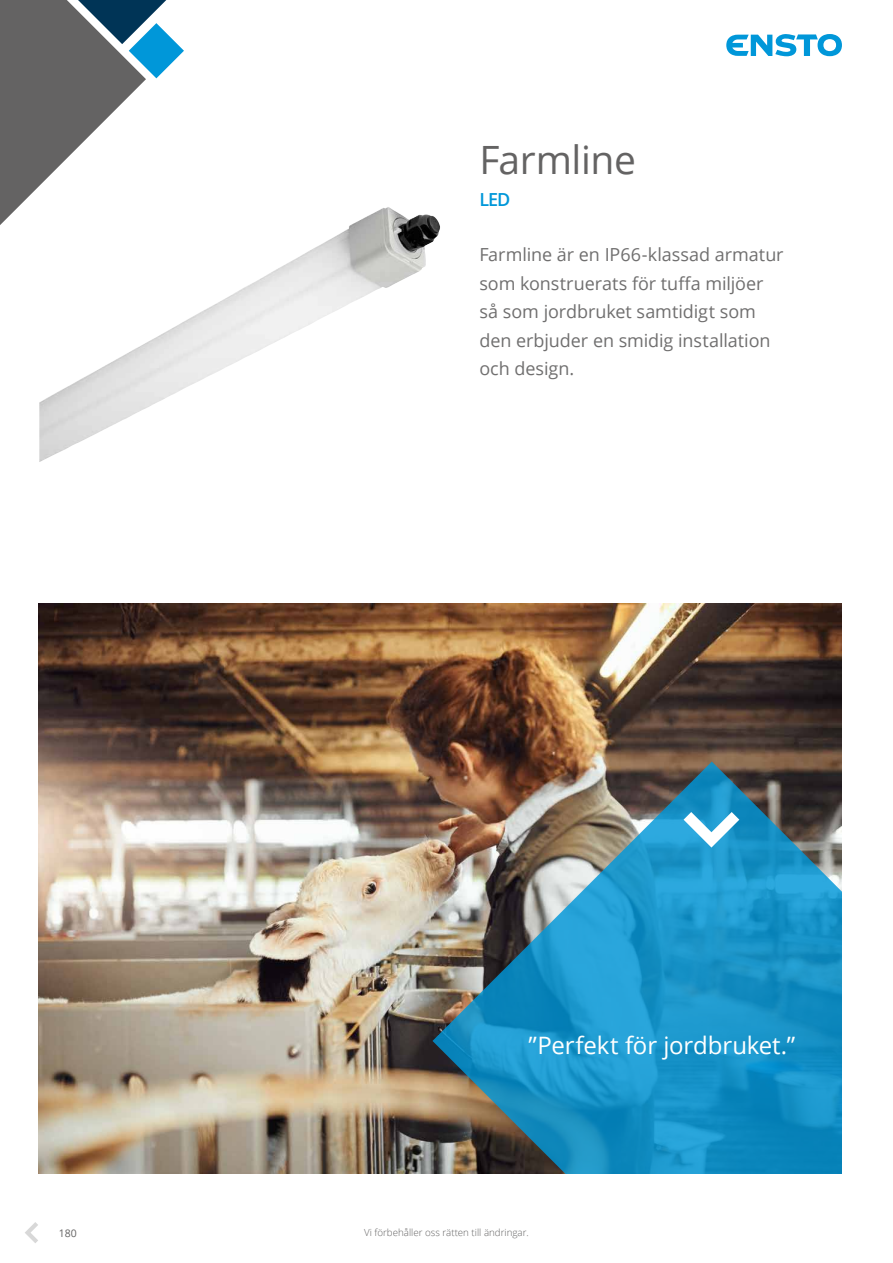
<style>
.page{position:relative;width:893px;height:1263px;background:#fff}
.page>*{position:absolute;margin:0;border:0;box-sizing:border-box;transform-origin:0 0}
.t1{font:39px "Open Sans";letter-spacing:-.01em;color:#646363}
.t2{font:24px "Open Sans";letter-spacing:-.005em;color:#fff}
.t3{font:18px/28.5px "Open Sans";letter-spacing:-.005em;color:#706f6f}
.t4{font:600 18px "Open Sans";color:#0097d9}
.t5{font:10.5px "Open Sans";color:#646363}
.t6{font:300 9.75px "Open Sans";color:#646363}
</style>
<div class="page">
<svg style="left:726px;top:34px;width:116px;height:22px"></svg>
<svg style="left:0;top:0;width:184px;height:225px"></svg>
<svg style="left:25px;top:1222px;width:13px;height:21px"></svg>
<img style="left:38px;top:604px;width:804px;height:569px">
<svg style="left:432px;top:761px;width:410px;height:413px;background:#3988a9"></svg>
<svg style="left:684px;top:812px;width:55px;height:35px"></svg>
<img style="left:39px;top:207px;width:401px;height:255px">
<h1 class="t1" style="left:479px;top:133px;width:158px">Farmline</h1>
<p class="t4" style="left:479px;top:187px;width:33px">LED</p>
<p class="t3" style="left:479px;top:240px;width:306px">Farmline är en IP66-klassad armatur som konstruerats för tuffa miljöer så som jordbruket samtidigt som den erbjuder en smidig installation och design.</p>
<h2 class="t2" style="left:528px;top:1028px;width:268px">”Perfekt för jordbruket.”</h2>
<p class="t5" style="left:59px;top:1226px;width:20px">180</p>
<p class="t6" style="left:364px;top:1226px;width:166px">Vi förbehåller oss rätten till ändringar.</p>
</div>
